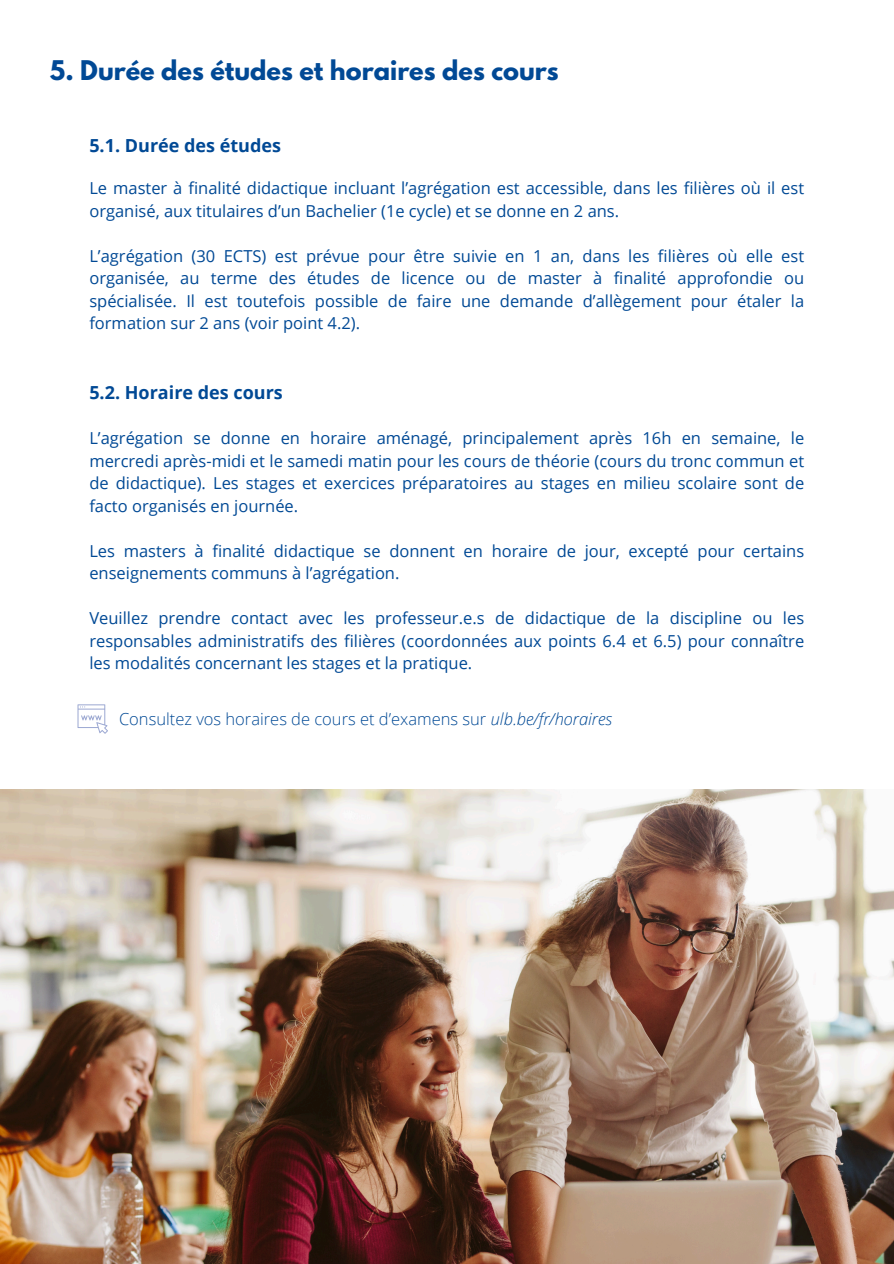
<style>
.page{position:relative;width:894px;height:1264px;background:#fff}
.page>*{position:absolute;margin:0;border:0;box-sizing:border-box;transform-origin:0 0}
.t1{font:700 24px "League Spartan";color:#014995}
.t2{font:700 18px "Open Sans";color:#014995}
.t3{font:16.5px/22.5px "Open Sans";color:#014995;text-align:justify}
.t4{font:300 16.5px "Open Sans";color:#014995}
.s1{font-style:italic}
</style>
<div class="page">
<svg style="left:77px;top:704px;width:31px;height:29px"></svg>
<img style="left:0;top:789px;width:893px;height:474px">
<p class="t1" style="left:50px;top:59px;width:510px">5. Durée des études et horaires des cours</p>
<h1 class="t2" style="left:89px;top:132px;width:193px">5.1. Durée des études</h1>
<h2 class="t3" style="left:89px;top:177px;width:716px">Le master à finalité didactique incluant l’agrégation est accessible, dans les filières où il est organisé, aux titulaires d’un Bachelier (1e cycle) et se donne en 2 ans.</h2>
<p class="t3" style="left:89px;top:244px;width:716px">L’agrégation (30 ECTS) est prévue pour être suivie en 1 an, dans les filières où elle est organisée, au terme des études de licence ou de master à finalité approfondie ou spécialisée. Il est toutefois possible de faire une demande d’allègement pour étaler la formation sur 2 ans (voir point 4.2).</p>
<p class="t2" style="left:89px;top:380px;width:195px">5.2. Horaire des cours</p>
<h2 class="t3" style="left:89px;top:426px;width:716px">L’agrégation se donne en horaire aménagé, principalement après 16h en semaine, le mercredi après-midi et le samedi matin pour les cours de théorie (cours du tronc commun et de didactique). Les stages et exercices préparatoires au stages en milieu scolaire sont de facto organisés en journée.</h2>
<p class="t3" style="left:89px;top:539px;width:716px">Les masters à finalité didactique se donnent en horaire de jour, excepté pour certains enseignements communs à l’agrégation.</p>
<p class="t3" style="left:89px;top:606px;width:716px">Veuillez prendre contact avec les professeur.e.s de didactique de la discipline ou les responsables administratifs des filières (coordonnées aux points 6.4 et 6.5) pour connaître les modalités concernant les stages et la pratique.</p>
<p class="t4" style="left:119px;top:707px;width:494px">Consultez vos horaires de cours et d’examens sur <span class="s1">ulb.be/fr/horaires</span></p>
</div>
